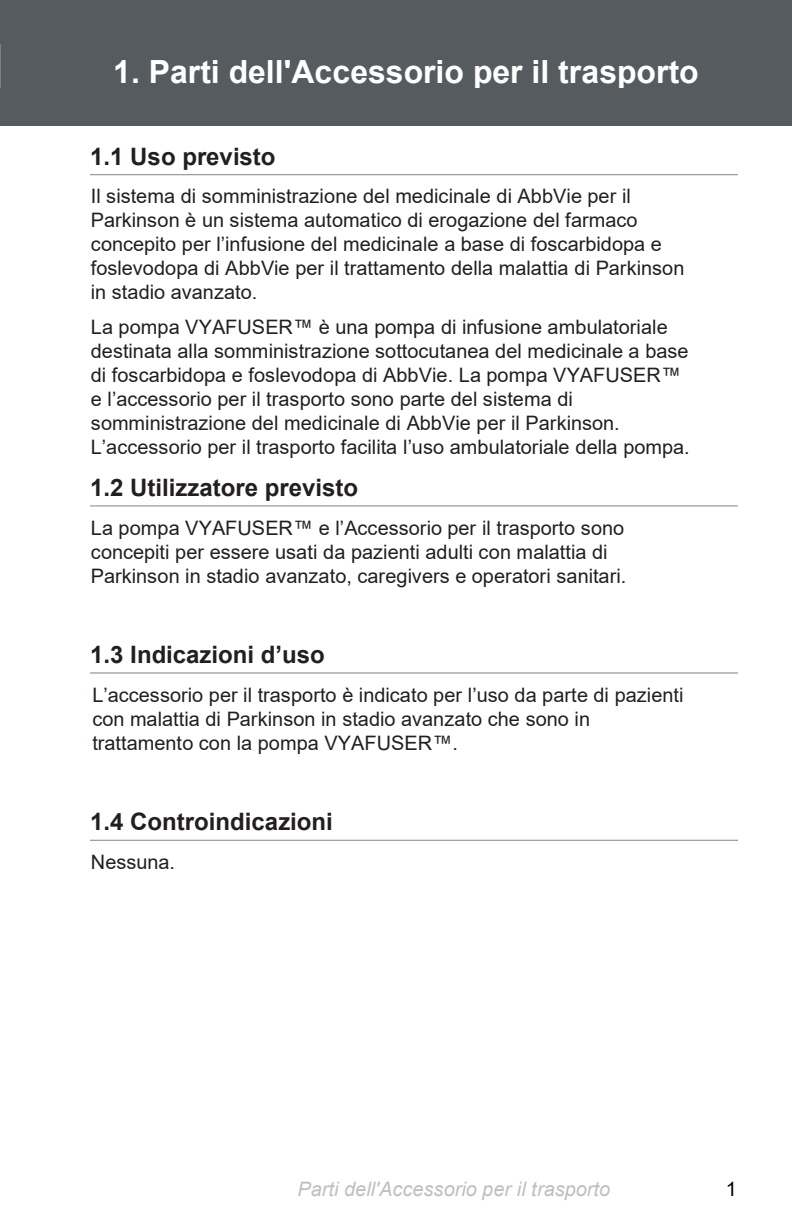
<style>
.page{position:relative;width:792px;height:1224px;background:#fff}
.page>*{position:absolute;margin:0;border:0;box-sizing:border-box;transform-origin:0 0}
.t1{font:700 32px "Arial";color:#fff}
.t2{font:700 24px "Arial";color:#231f20}
.t3{font:20px/24.2px "Arial";color:#231f20}
.t4{font:italic 20px "Arial";color:#bfbfbf}
.t5{font:20px "Arial";color:#000}
</style>
<div class="page">
<div style="left:0;top:0;width:792px;height:126px;background:#555b5e"></div>
<hr style="left:90px;top:174px;width:648px;height:1px;background:#7f8589">
<hr style="left:90px;top:505px;width:648px;height:1px;background:#7f8589">
<hr style="left:90px;top:672px;width:648px;height:1px;background:#7f8589">
<hr style="left:90px;top:840px;width:648px;height:1px;background:#7f8589">
<h1 class="t1" style="left:113px;top:49px;width:587px">1. Parti dell'Accessorio per il trasporto</h1>
<p class="t2" style="left:90px;top:140px;width:187px">1.1 Uso previsto</p>
<p class="t3" style="left:91px;top:184px;width:595px">Il sistema di somministrazione del medicinale di AbbVie per il Parkinson è un sistema automatico di erogazione del farmaco concepito per l’infusione del medicinale a base di foscarbidopa e foslevodopa di AbbVie per il trattamento della malattia di Parkinson in stadio avanzato.</p>
<p class="t3" style="left:91px;top:314px;width:600px">La pompa VYAFUSER™ è una pompa di infusione ambulatoriale destinata alla somministrazione sottocutanea del medicinale a base di foscarbidopa e foslevodopa di AbbVie. La pompa VYAFUSER™ e l’accessorio per il trasporto sono parte del sistema di somministrazione del medicinale di AbbVie per il Parkinson.<br>L’accessorio per il trasporto facilita l’uso ambulatoriale della pompa.</p>
<p class="t2" style="left:90px;top:471px;width:270px">1.2 Utilizzatore previsto</p>
<p class="t3" style="left:91px;top:516px;width:537px">La pompa VYAFUSER™ e l’Accessorio per il trasporto sono concepiti per essere usati da pazienti adulti con malattia di<br>Parkinson in stadio avanzato, caregivers e operatori sanitari.</p>
<p class="t2" style="left:90px;top:638px;width:236px">1.3 Indicazioni d’uso</p>
<p class="t3" style="left:92px;top:683px;width:593px">L’accessorio per il trasporto è indicato per l’uso da parte di pazienti con malattia di Parkinson in stadio avanzato che sono in trattamento con la pompa VYAFUSER™.</p>
<p class="t2" style="left:90px;top:805px;width:244px">1.4 Controindicazioni</p>
<p class="t3" style="left:91px;top:850px;width:86px">Nessuna.</p>
<p class="t4" style="left:298px;top:1176px;width:314px">Parti dell'Accessorio per il trasporto</p>
<p class="t5" style="left:726px;top:1175px;width:13px">1</p>
</div>
